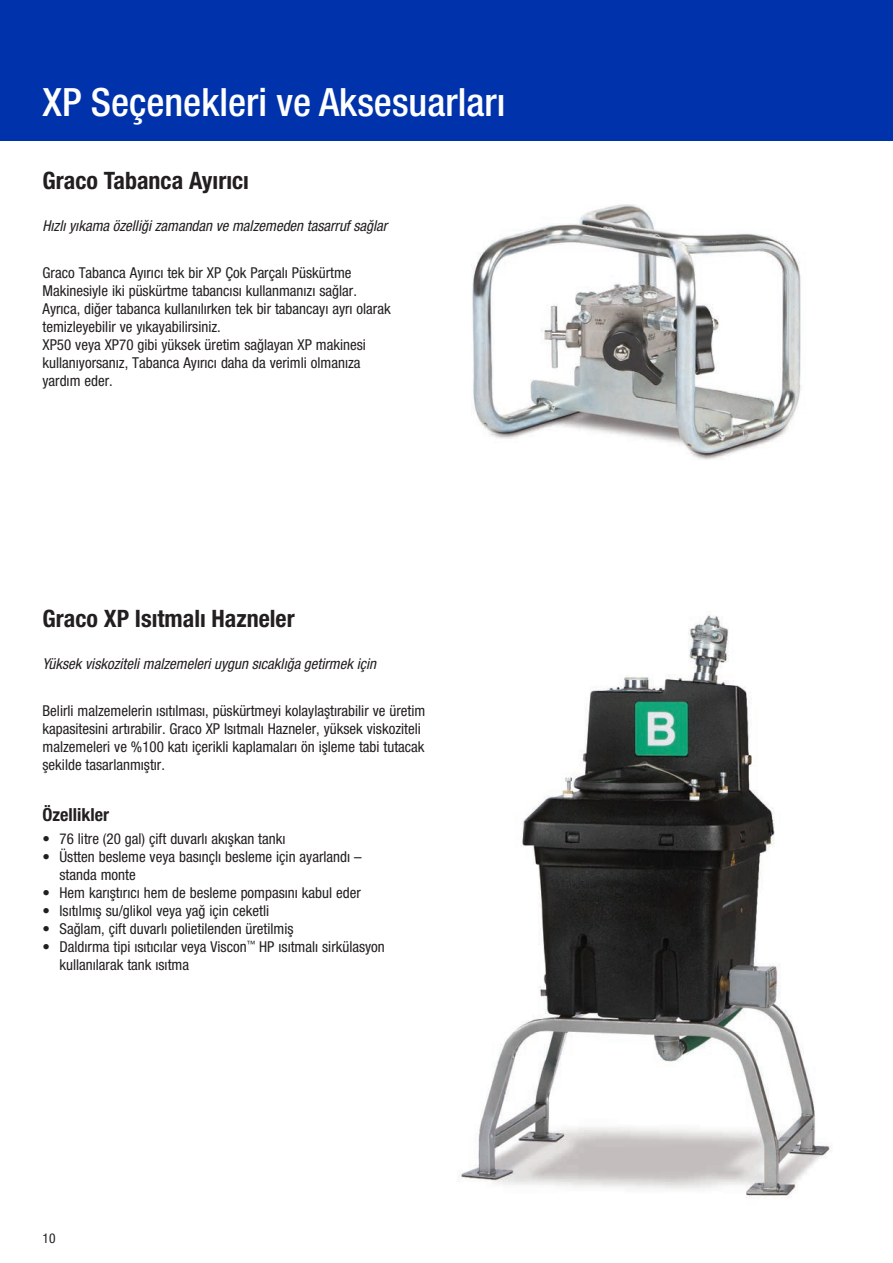
<style>
.page{position:relative;width:893px;height:1263px;background:#fff}
.page>*{position:absolute;margin:0;border:0;box-sizing:border-box;transform-origin:0 0}
.t1{font:500 condensed 39px "Helvetica Neue LTCE";color:#fff}
.t2{font:700 condensed 24px "Helvetica Neue LTCE";color:#231f20}
.t3{font:700 condensed 18px "Helvetica Neue LTCE";color:#231f20}
.t4{font:condensed 15px/18px "Helvetica Neue LTCE";color:#231f20}
.t5{font:italic condensed 15px "Helvetica Neue LTCE";color:#231f20}
.t6{font:condensed 13.5px "Helvetica Neue LT Std";color:#231f20}
</style>
<div class="page">
<div style="left:0;top:0;width:893px;height:140px;background:#0033ab"></div>
<img style="left:457px;top:615px;width:375px;height:583px">
<img style="left:471px;top:204px;width:330px;height:256px">
<h1 class="t1" style="left:43px;top:79px;width:464px">XP Seçenekleri ve Aksesuarları</h1>
<h2 class="t2" style="left:43px;top:166px;width:208px">Graco Tabanca Ayırıcı</h2>
<p class="t5" style="left:43px;top:217px;width:346px">Hızlı yıkama özelliği zamandan ve malzemeden tasarruf sağlar</p>
<p class="t4" style="left:43px;top:264px;width:350px">Graco Tabanca Ayırıcı tek bir XP Çok Parçalı Püskürtme Makinesiyle iki püskürtme tabancısı kullanmanızı sağlar.<br>Ayrıca, diğer tabanca kullanılırken tek bir tabancayı ayrı olarak temizleyebilir ve yıkayabilirsiniz.<br>XP50 veya XP70 gibi yüksek üretim sağlayan XP makinesi kullanıyorsanız, Tabanca Ayırıcı daha da verimli olmanıza yardım eder.</p>
<h2 class="t2" style="left:43px;top:604px;width:254px">Graco XP Isıtmalı Hazneler</h2>
<p class="t5" style="left:43px;top:655px;width:335px">Yüksek viskoziteli malzemeleri uygun sıcaklığa getirmek için</p>
<p class="t4" style="left:43px;top:702px;width:384px">Belirli malzemelerin ısıtılması, püskürtmeyi kolaylaştırabilir ve üretim kapasitesini artırabilir. Graco XP Isıtmalı Hazneler, yüksek viskoziteli malzemeleri ve %100 katı içerikli kaplamaları ön işleme tabi tutacak şekilde tasarlanmıştır.</p>
<p class="t3" style="left:43px;top:804px;width:68px">Özellikler</p>
<p class="t4" style="left:43px;top:830px;width:244px">• 76 litre (20 gal) çift duvarlı akışkan tankı</p>
<p class="t4" style="left:60px;top:848px;width:304px;text-indent:-17px">• Üstten besleme veya basınçlı besleme için ayarlandı – standa monte</p>
<p class="t4" style="left:43px;top:884px;width:320px">• Hem karıştırıcı hem de besleme pompasını kabul eder</p>
<p class="t4" style="left:43px;top:902px;width:228px">• Isıtılmış su/glikol veya yağ için ceketli</p>
<p class="t4" style="left:43px;top:920px;width:253px">• Sağlam, çift duvarlı polietilenden üretilmiş</p>
<p class="t4" style="left:60px;top:938px;width:327px;text-indent:-17px">• Daldırma tipi ısıtıcılar veya Viscon<sup>™</sup> HP ısıtmalı sirkülasyon kullanılarak tank ısıtma</p>
<p class="t6" style="left:43px;top:1230px;width:14px">10</p>
</div>
